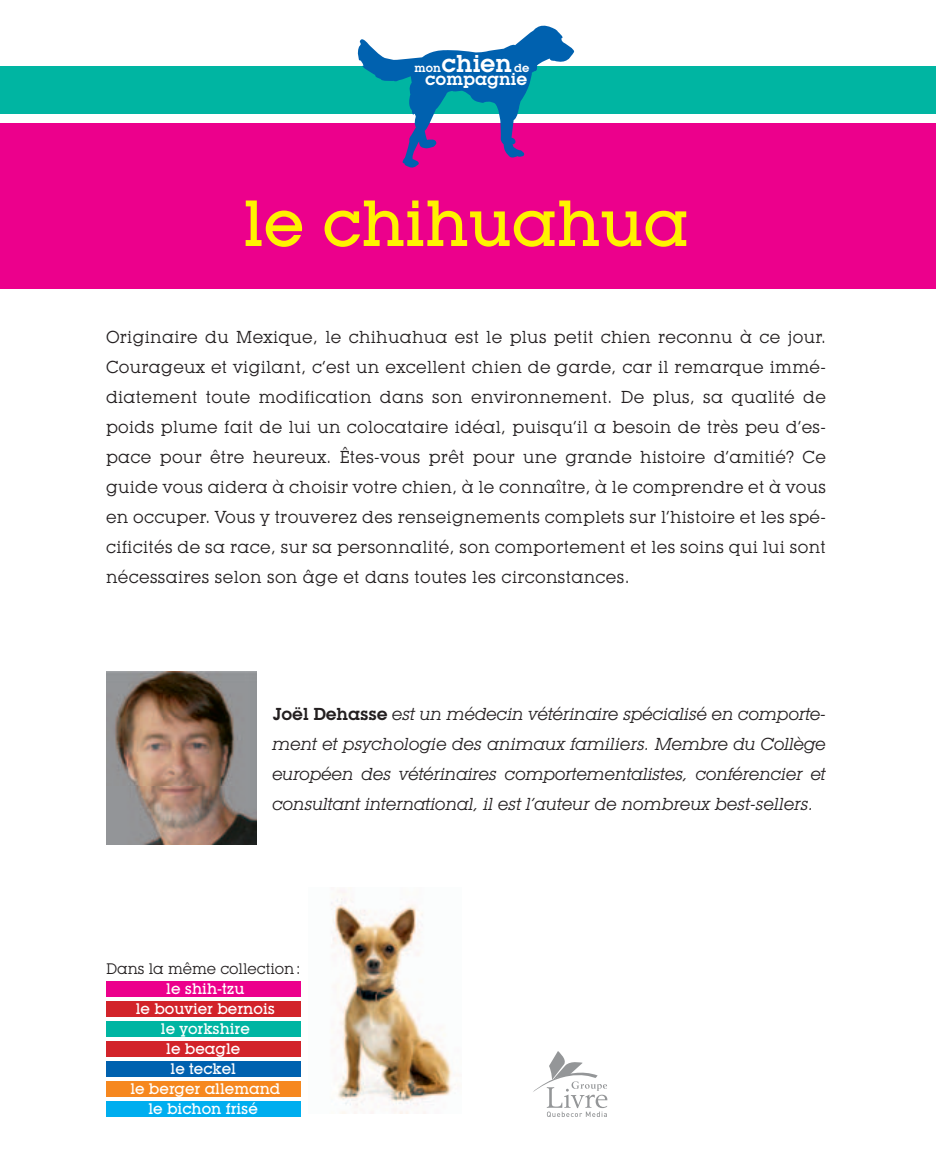
<style>
.page{position:relative;width:936px;height:1152px;background:#fff}
.page>*{position:absolute;margin:0;border:0;box-sizing:border-box;transform-origin:0 0}
.t1{font:500 64px "Lubalin Graph IT Cby BT";color:#fff200}
.t2{font:17px/30px "Lubalin Graph IT Cby BT";letter-spacing:.02em;color:#231f20;text-align:justify}
.t3{font:italic 17px/30px "Lubalin Graph IT Cby BT";color:#231f20;text-align:justify}
.t4{font:600 17px "Lubalin Graph IT Cby BT";color:#fff}
.t5{font:500 15px/20px "Lubalin Graph IT Cby BT";color:#fff;text-align:center}
.t6{font:15px "Lubalin Graph IT Cby BT";color:#231f20}
.t7{font:600 11.4px "Lubalin Graph IT Cby BT";color:#fff}
.s1{font-size:24px}
.s2{font-weight:600;font-style:normal}
</style>
<div class="page">
<div style="left:0;top:66px;width:936px;height:47px;background:#00b5a2"></div>
<div style="left:0;top:124px;width:936px;height:165px;background:#ec008c"></div>
<svg style="left:356px;top:25px;width:220px;height:143px"></svg>
<img style="left:106px;top:672px;width:150px;height:173px">
<div style="left:106px;top:981px;width:195px;height:16px;background:#ec008c"></div>
<div style="left:106px;top:1001px;width:195px;height:16px;background:#d2232a"></div>
<div style="left:106px;top:1021px;width:195px;height:16px;background:#00b5a2"></div>
<div style="left:106px;top:1041px;width:195px;height:16px;background:#d2232a"></div>
<div style="left:106px;top:1061px;width:195px;height:16px;background:#0061af"></div>
<div style="left:106px;top:1081px;width:195px;height:16px;background:#f6881f"></div>
<div style="left:106px;top:1101px;width:195px;height:16px;background:#00aeef"></div>
<svg style="left:533px;top:1051px;width:74px;height:66px"></svg>
<img style="left:331px;top:890px;width:128px;height:224px">
<p class="t7" style="left:414px;top:61px;width:117px">mon<span class="s1">chien</span> de</p>
<p class="t4" style="left:425px;top:68px;width:104px">compagnie</p>
<h1 class="t1" style="left:243px;top:184px;width:447px">le chihuahua</h1>
<p class="t2" style="left:106px;top:321px;width:722px">Originaire du Mexique, le chihuahua est le plus petit chien reconnu à ce jour.<br>Courageux et vigilant, c’est un excellent chien de garde, car il remarque immé&shy;diatement toute modification dans son environnement. De plus, sa qualité de poids plume fait de lui un colocataire idéal, puisqu’il a besoin de très peu d’es&shy;pace pour être heureux. Êtes-vous prêt pour une grande histoire d’amitié? Ce guide vous aidera à choisir votre chien, à le connaître, à le comprendre et à vous en occuper. Vous y trouverez des renseignements complets sur l’histoire et les spé&shy;cificités de sa race, sur sa personnalité, son comportement et les soins qui lui sont nécessaires selon son âge et dans toutes les circonstances.</p>
<p class="t3" style="left:272px;top:699px;width:555px"><span class="s2">Joël Dehasse</span> est un médecin vétérinaire spécialisé en comporte&shy;ment et psychologie des animaux familiers. Membre du Collège européen des vétérinaires comportementalistes, conférencier et consultant international, il est l’auteur de nombreux best-sellers.</p>
<p class="t6" style="left:106px;top:959px;width:196px">Dans la même collection :</p>
<p class="t5" style="left:130px;top:978px;width:152px">le shih-tzu<br>le bouvier bernois le yorkshire<br>le beagle<br>le teckel<br>le berger allemand le bichon frisé</p>
</div>
